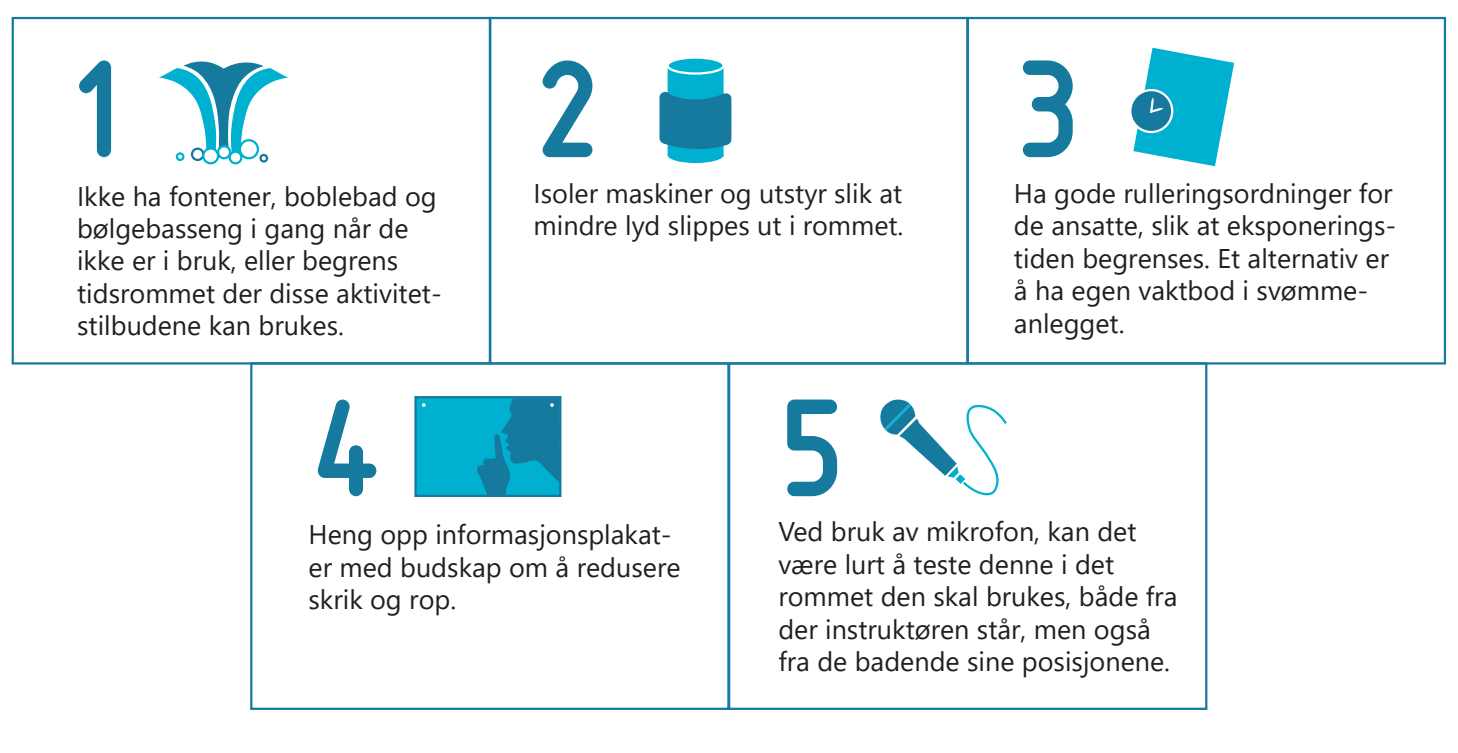
<style>
.page{position:relative;width:1458px;height:753px;background:#fff}
.page>*{position:absolute;margin:0;border:0;box-sizing:border-box;transform-origin:0 0}
.t1{font:700 135px "DSISO1";color:#167a9f}
.t2{font:27px/32.4px "Segoe UI";color:#231f20}
.t3{font:27px "Segoe UI Symbol";color:#231f20}
</style>
<div class="page">
<svg style="left:159px;top:61px;width:129px;height:91px"></svg>
<svg style="left:1130px;top:90px;width:42px;height:42px"></svg>
<div style="left:1129px;top:89px;width:44px;height:44px;border:2px solid #fff;border-radius:50%"></div>
<svg style="left:1133px;top:48px;width:101px;height:118px"></svg>
<div style="left:191px;top:147px;width:13px;height:14px;border:2px solid #167a9f;border-radius:50%"></div>
<svg style="left:203px;top:148px;width:15px;height:15px"></svg>
<div style="left:202px;top:147px;width:17px;height:17px;border:2px solid #00b0d0;border-radius:50%"></div>
<div style="left:218px;top:146px;width:12px;height:12px;background:#fff;border-radius:50%"></div>
<div style="left:217px;top:145px;width:14px;height:14px;border:2px solid #00b0d0;border-radius:50%"></div>
<div style="left:229px;top:150px;width:13px;height:14px;border:2px solid #00b0d0;border-radius:50%"></div>
<div style="left:240px;top:140px;width:18px;height:18px;background:#fff;border-radius:50%"></div>
<div style="left:239px;top:139px;width:20px;height:20px;border:2px solid #00b0d0;border-radius:50%"></div>
<div style="left:176px;top:152px;width:8px;height:9px;border:2px solid #00b0d0;border-radius:50%"></div>
<div style="left:259px;top:154px;width:9px;height:8px;border:2px solid #167a9f;border-radius:50%"></div>
<div style="left:668px;top:147px;width:55px;height:16px;background:#00b0d0;border-radius:50%"></div>
<svg style="left:668px;top:57px;width:55px;height:16px"></svg>
<div style="left:666px;top:56px;width:59px;height:19px;border:2px solid #fff;border-radius:50%"></div>
<svg style="left:659px;top:65px;width:72px;height:92px"></svg>
<svg style="left:880px;top:399px;width:127px;height:97px"></svg>
<div style="left:414px;top:396px;width:147px;height:100px;background:#00b0d0;border:2px solid #167a9f"></div>
<svg style="left:477px;top:398px;width:82px;height:96px"></svg>
<div style="left:12px;top:17px;width:479px;height:347px;border:2px solid #167a9f"></div>
<div style="left:489px;top:17px;width:479px;height:347px;border:2px solid #167a9f"></div>
<div style="left:967px;top:17px;width:479px;height:347px;border:2px solid #167a9f"></div>
<div style="left:250px;top:362px;width:479px;height:347px;border:2px solid #167a9f"></div>
<div style="left:728px;top:362px;width:479px;height:347px;border:2px solid #167a9f"></div>
<h1 class="t1" style="left:71px;top:2px;width:50px">1</h1>
<h1 class="t1" style="left:534px;top:2px;width:69px">2</h1>
<h1 class="t1" style="left:1014px;top:2px;width:69px">3</h1>
<p class="t2" style="left:77px;top:177px;width:366px">Ikke ha fontener, boblebad og bølgebasseng i gang når de ikke er i bruk, eller begrens tidsrommet der disse aktivitet&shy;stilbudene kan brukes.</p>
<p class="t2" style="left:1014px;top:175px;width:384px">Ha gode rulleringsordninger for de ansatte, slik at eksponerings&shy;tiden begrenses. Et alternativ er å ha egen vaktbod i svømme&shy;anlegget.</p>
<p class="t3" style="left:541px;top:178px;width:35px">▲□●</p>
<p class="t3" style="left:642px;top:178px;width:211px">▲ ■ □ ◆▼▲▼ ▲●</p>
<p class="t3" style="left:738px;top:210px;width:91px">▲ ◆▼ □</p>
<h1 class="t1" style="left:308px;top:341px;width:79px">4</h1>
<h1 class="t1" style="left:778px;top:341px;width:69px">5</h1>
<p class="t2" style="left:308px;top:515px;width:373px">Heng opp informasjonsplakat&shy;er med budskap om å redusere skrik og rop.</p>
<p class="t2" style="left:778px;top:512px;width:401px">Ved bruk av mikrofon, kan det være lurt å teste denne i det rommet den skal brukes, både fra der instruktøren står, men også fra de badende sine posisjonene.</p>
</div>
